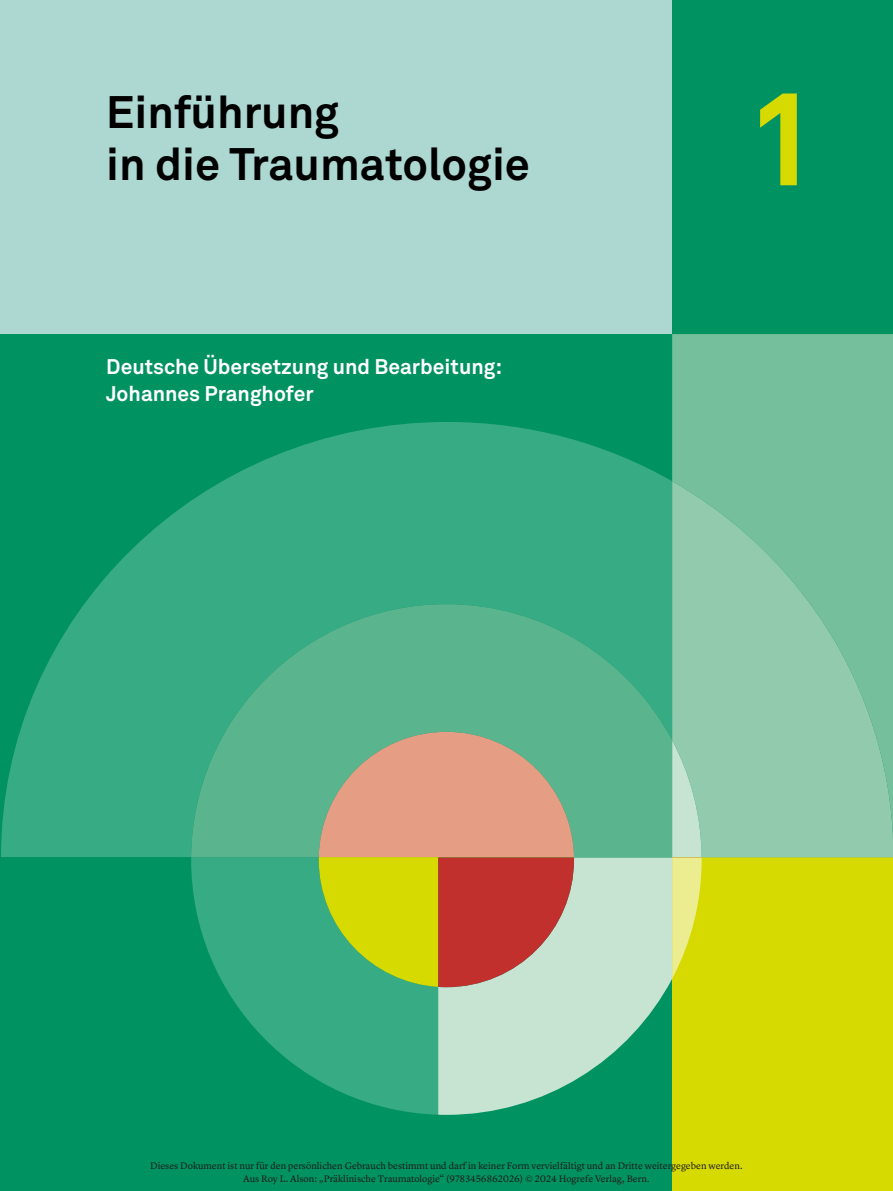
<style>
.page{position:relative;width:893px;height:1191px;background:#009261}
.page>*{position:absolute;margin:0;border:0;box-sizing:border-box;transform-origin:0 0}
.t1{font:700 132px "Akkurat Pro";color:#d7da00}
.t2{font:700 45px/52.5px "Akkurat Pro";color:#000}
.t3{font:700 21px/27px "Akkurat Pro";color:#fff}
.t4{font:9.75px/13.5px "Lyon Text";color:#1d1d1b;text-align:center}
</style>
<div class="page">
<div style="left:0;top:0;width:672px;height:334px;background:#add8d2"></div>
<div style="left:672px;top:857px;width:221px;height:334px;background:#d7da00"></div>
<div style="left:672px;top:334px;width:221px;height:147px;background:#76bf9d"></div>
<svg style="left:1px;top:422px;width:671px;height:435px;fill:#37ab83"></svg>
<svg style="left:672px;top:481px;width:221px;height:376px;background:#88c6a8"></svg>
<svg style="left:191px;top:857px;width:482px;height:257px;fill:#37ab83"></svg>
<svg style="left:438px;top:857px;width:234px;height:257px;fill:#c7e3d2"></svg>
<svg style="left:191px;top:604px;width:481px;height:253px;background:#50b28b"></svg>
<svg style="left:672px;top:740px;width:30px;height:238px"></svg>
<svg style="left:319px;top:732px;width:255px;height:255px;background:#c0975d"></svg>
<h2 class="t2" style="left:106px;top:85px;width:425px">Einführung<br>in die Traumatologie</h2>
<h3 class="t3" style="left:106px;top:353px;width:397px">Deutsche Übersetzung und Bearbeitung:<br>Johannes Pranghofer</h3>
<h1 class="t1" style="left:745px;top:57px;width:77px">1</h1>
<p class="t4" style="left:150px;top:1158px;width:594px">Dieses Dokument ist nur für den persönlichen Gebrauch bestimmt und darf in keiner Form vervielfältigt und an Dritte weitergegeben werden.<br>Aus Roy L. Alson: „Präklinische Traumatologie“ (9783456862026) © 2024 Hogrefe Verlag, Bern.</p>
</div>
